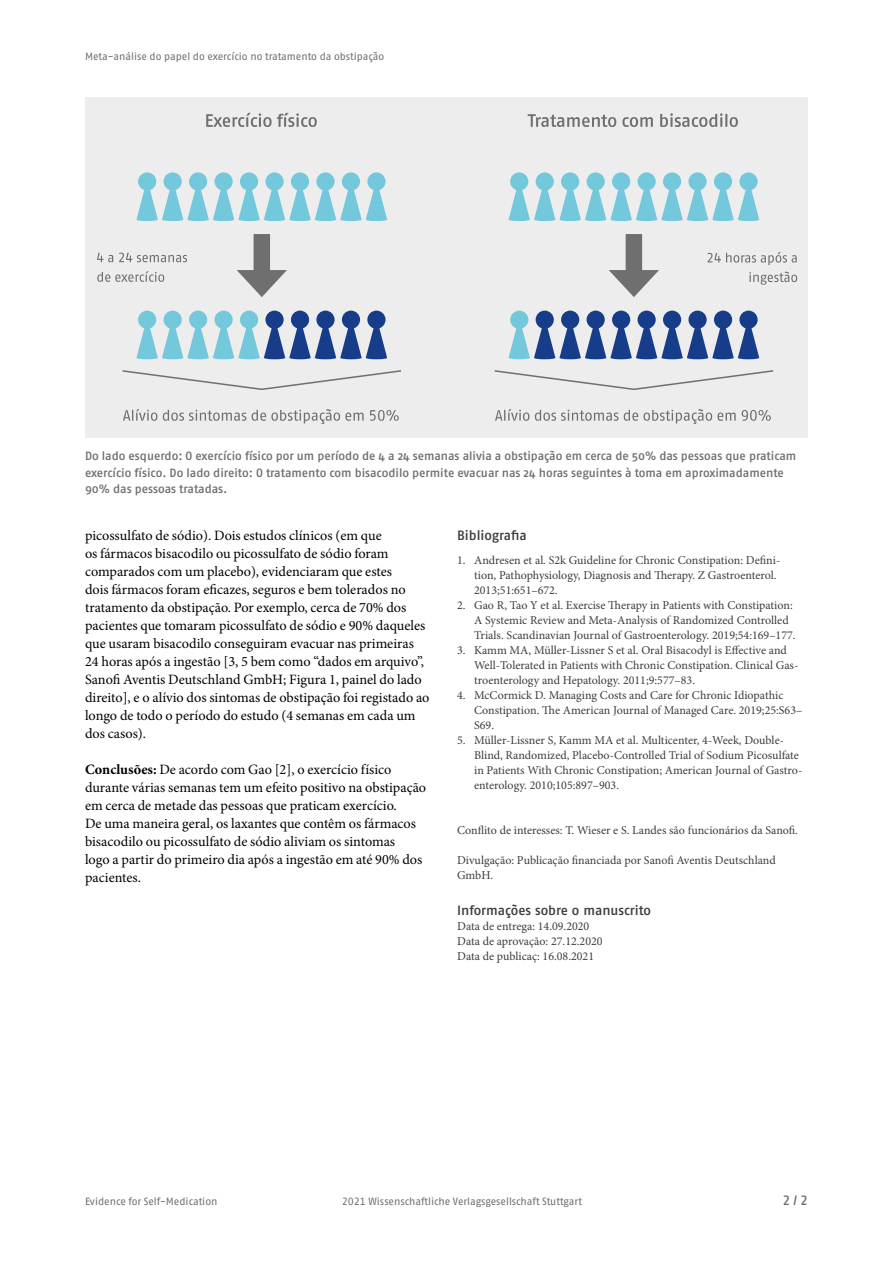
<style>
.page{position:relative;width:893px;height:1263px;background:#fff}
.page>*{position:absolute;margin:0;border:0;box-sizing:border-box;transform-origin:0 0}
.t1{font:14.25px/18px "Minion Pro";color:#000}
.t2{font:500 13.5px "Fago Pro";letter-spacing:-.005em;color:#3c3c3b}
.t3{font:500 13.5px "Fago Pro";color:#706f6f}
.t4{font:12px/15px "Minion Pro";color:#3c3c3b}
.t5{font:500 12px/16.5px "Fago Pro";letter-spacing:-.005em;color:#706f6f}
.t6{font:10.5px "Fago Pro";letter-spacing:-.005em;color:#706f6f}
.s1{font-weight:700}
</style>
<div class="page">
<div style="left:85px;top:98px;width:723px;height:340px;background:#ededee"></div>
<svg style="left:136px;top:172px;width:251px;height:49px"></svg>
<svg style="left:509px;top:172px;width:250px;height:49px"></svg>
<svg style="left:136px;top:311px;width:251px;height:48px"></svg>
<svg style="left:509px;top:311px;width:250px;height:48px"></svg>
<div style="left:254px;top:234px;width:16px;height:46px;background:#706f6f"></div>
<svg style="left:237px;top:270px;width:50px;height:27px"></svg>
<div style="left:626px;top:234px;width:16px;height:46px;background:#706f6f"></div>
<svg style="left:609px;top:270px;width:50px;height:27px"></svg>
<svg style="left:206px;top:113px;width:111px;height:14px"></svg>
<svg style="left:528px;top:113px;width:210px;height:14px"></svg>
<svg style="left:123px;top:409px;width:276px;height:15px"></svg>
<svg style="left:495px;top:409px;width:276px;height:15px"></svg>
<svg style="left:97px;top:271px;width:67px;height:11px"></svg>
<svg style="left:97px;top:253px;width:90px;height:9px"></svg>
<svg style="left:749px;top:272px;width:48px;height:13px"></svg>
<svg style="left:708px;top:252px;width:89px;height:13px"></svg>
<svg style="left:122px;top:370px;width:279px;height:20px"></svg>
<svg style="left:494px;top:370px;width:280px;height:20px"></svg>
<p class="t6" style="left:85px;top:50px;width:301px">Meta-análise do papel do exercício no tratamento da obstipação</p>
<p class="t5" style="left:85px;top:448px;width:713px">Do lado esquerdo: O exercício físico por um período de 4 a 24 semanas alivia a obstipação em cerca de 50% das pessoas que praticam exercício físico. Do lado direito: O tratamento com bisacodilo permite evacuar nas 24 horas seguintes à toma em aproximadamente<br>90% das pessoas tratadas.</p>
<p class="t1" style="left:85px;top:527px;width:346px">picossulfato de sódio). Dois estudos clínicos (em que<br>os fármacos bisacodilo ou picossulfato de sódio foram comparados com um placebo), evidenciaram que estes<br>dois fármacos foram eficazes, seguros e bem tolerados no tratamento da obstipação. Por exemplo, cerca de 70% dos pacientes que tomaram picossulfato de sódio e 90% daqueles que usaram bisacodilo conseguiram evacuar nas primeiras 24 horas após a ingestão [3, 5 bem como “dados em arquivo”, Sanofi Aventis Deutschland GmbH; Figura 1, painel do lado direito], e o alívio dos sintomas de obstipação foi registado ao longo de todo o período do estudo (4 semanas em cada um dos casos).</p>
<p class="t1" style="left:85px;top:760px;width:343px"><span class="s1">Conclusões:</span> De acordo com Gao [2], o exercício físico durante várias semanas tem um efeito positivo na obstipação em cerca de metade das pessoas que praticam exercício.<br>De uma maneira geral, os laxantes que contêm os fármacos bisacodilo ou picossulfato de sódio aliviam os sintomas<br>logo a partir do primeiro dia após a ingestão em até 90% dos pacientes.</p>
<p class="t2" style="left:457px;top:527px;width:71px">Bibliografia</p>
<p class="t4" style="left:474px;top:552px;width:308px;text-indent:-17px">1. Andresen et al. S2k Guideline for Chronic Constipation: Defini&shy;tion, Pathophysiology, Diagnosis and Therapy. Z Gastroenterol.<br>2013;51:651–672.</p>
<p class="t4" style="left:474px;top:597px;width:323px;text-indent:-17px">2. Gao R, Tao Y et al. Exercise Therapy in Patients with Constipation:<br>A Systemic Review and Meta-Analysis of Randomized Controlled<br>Trials. Scandinavian Journal of Gastroenterology. 2019;54:169–177.</p>
<p class="t4" style="left:474px;top:642px;width:326px;text-indent:-17px">3. Kamm MA, Müller-Lissner S et al. Oral Bisacodyl is Effective and<br>Well-Tolerated in Patients with Chronic Constipation. Clinical Gas&shy;troenterology and Hepatology. 2011;9:577–83.</p>
<p class="t4" style="left:474px;top:687px;width:330px;text-indent:-17px">4. McCormick D. Managing Costs and Care for Chronic Idiopathic<br>Constipation. The American Journal of Managed Care. 2019;25:S63–<br>S69.</p>
<p class="t4" style="left:474px;top:732px;width:330px;text-indent:-17px">5. Müller-Lissner S, Kamm MA et al. Multicenter, 4-Week, Double-Blind, Randomized, Placebo-Controlled Trial of Sodium Picosulfate in Patients With Chronic Constipation; American Journal of Gastro&shy;enterology. 2010;105:897–903.</p>
<p class="t4" style="left:457px;top:822px;width:342px">Conflito de interesses: T. Wieser e S. Landes são funcionários da Sanofi.</p>
<p class="t4" style="left:457px;top:852px;width:320px">Divulgação: Publicação financiada por Sanofi Aventis Deutschland<br>GmbH.</p>
<p class="t2" style="left:457px;top:902px;width:195px">Informações sobre o manuscrito</p>
<p class="t4" style="left:457px;top:918px;width:147px">Data de entrega: 14.09.2020<br>Data de aprovação: 27.12.2020<br>Data de publicaç: 16.08.2021</p>
<p class="t6" style="left:85px;top:1195px;width:134px">Evidence for Self-Medication</p>
<p class="t6" style="left:342px;top:1195px;width:242px">2021 Wissenschaftliche Verlagsgesellschaft Stuttgart</p>
<p class="t3" style="left:782px;top:1192px;width:27px">2 / 2</p>
</div>
